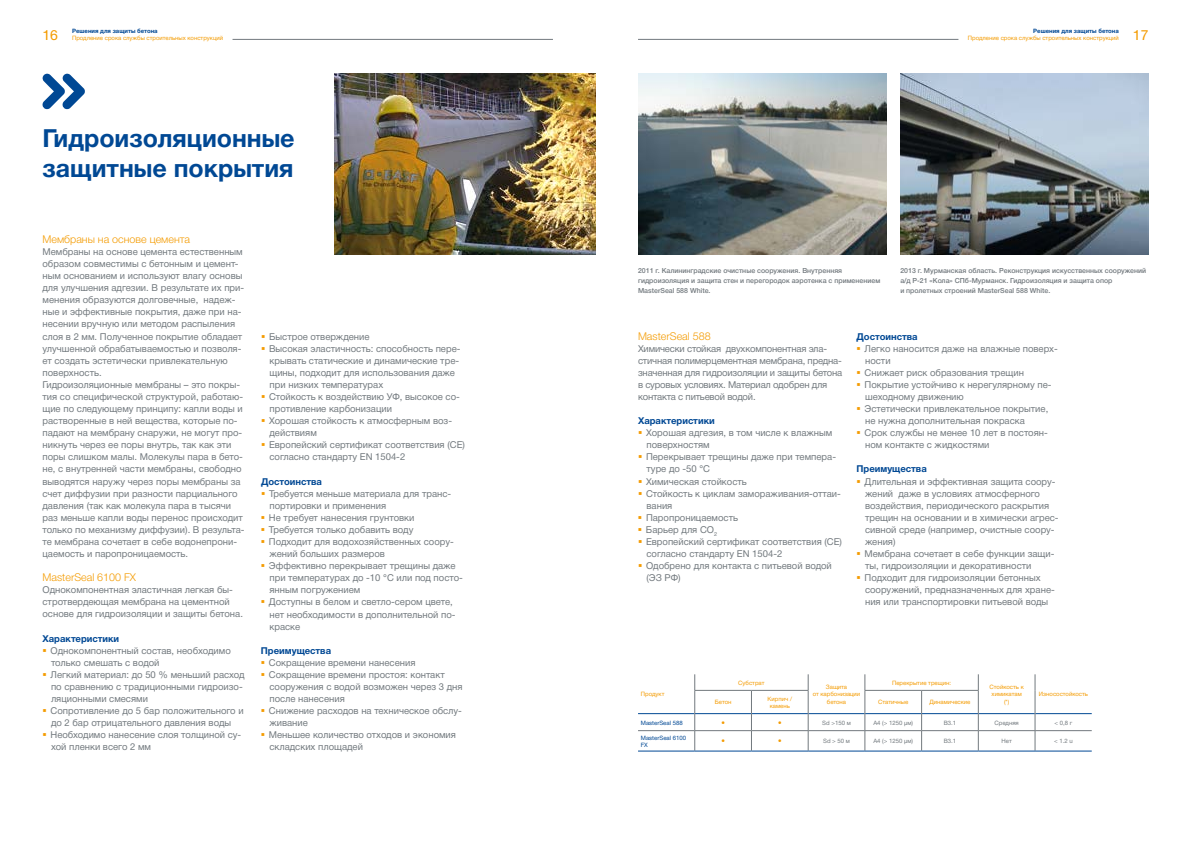
<style>
.page{position:relative;width:1191px;height:842px;background:#fff}
.page>*{position:absolute;margin:0;border:0;box-sizing:border-box;transform-origin:0 0}
.t1{font:25px/30px "Helvetica 7 Bold";color:#004894}
.t2{font:14px "Helvetica 5 Normal";color:#f49b00}
.t3{font:10.8px "Helvetica 4 Light";color:#f49b00}
.t4{font:9.5px/12.1px "Helvetica 5 Normal";color:#72797e}
.t5{font:9.5px/12.1px "Helvetica 5 Normal";letter-spacing:-.02em;color:#72797e}
.t6{font:9.5px "Helvetica 7 Bold";color:#004894}
.t7{font:9px "Wingdings";color:#f49b00}
.t8{font:7px/10px "Helvetica 6 Medium";color:#72797e}
.t9{font:6px/7.2px "Helvetica 5 Normal";color:#f49b00;text-align:center}
.t10{font:6px "Helvetica 5 Normal";color:#72797e}
.t11{font:6px "Helvetica 7 Bold";color:#004894}
.t12{font:6px/7.2px "Helvetica 5 Normal";color:#004894}
</style>
<div class="page">
<hr style="left:232px;top:39px;width:321px;height:1px;background:#72797e">
<hr style="left:638px;top:39px;width:320px;height:1px;background:#72797e">
<svg style="left:42px;top:74px;width:43px;height:35px"></svg>
<img style="left:334px;top:74px;width:261px;height:181px">
<img style="left:638px;top:74px;width:248px;height:181px">
<img style="left:900px;top:74px;width:248px;height:181px">
<hr style="left:638px;top:713px;width:56px;height:1px;background:#004894">
<hr style="left:695px;top:713px;width:56px;height:1px;background:#004894">
<hr style="left:751px;top:713px;width:57px;height:1px;background:#004894">
<hr style="left:808px;top:713px;width:56px;height:1px;background:#004894">
<hr style="left:865px;top:713px;width:56px;height:1px;background:#004894">
<hr style="left:922px;top:713px;width:56px;height:1px;background:#004894">
<hr style="left:978px;top:713px;width:56px;height:1px;background:#004894">
<hr style="left:1035px;top:713px;width:56px;height:1px;background:#004894">
<hr style="left:638px;top:730px;width:57px;height:1px;background:#72797e">
<hr style="left:694px;top:730px;width:57px;height:1px;background:#72797e">
<svg style="left:694px;top:674px;width:1px;height:76px"></svg>
<hr style="left:751px;top:730px;width:57px;height:1px;background:#72797e">
<svg style="left:751px;top:691px;width:1px;height:59px"></svg>
<hr style="left:808px;top:730px;width:57px;height:1px;background:#72797e">
<svg style="left:808px;top:674px;width:1px;height:76px"></svg>
<hr style="left:865px;top:730px;width:56px;height:1px;background:#72797e">
<svg style="left:864px;top:674px;width:1px;height:76px"></svg>
<hr style="left:921px;top:730px;width:57px;height:1px;background:#72797e">
<svg style="left:921px;top:691px;width:1px;height:59px"></svg>
<hr style="left:978px;top:730px;width:57px;height:1px;background:#72797e">
<svg style="left:978px;top:674px;width:1px;height:76px"></svg>
<hr style="left:1035px;top:730px;width:56px;height:1px;background:#72797e">
<svg style="left:1034px;top:674px;width:1px;height:76px"></svg>
<hr style="left:864px;top:690px;width:57px;height:1px;background:#72797e">
<hr style="left:921px;top:690px;width:57px;height:1px;background:#72797e">
<hr style="left:694px;top:690px;width:57px;height:1px;background:#72797e">
<hr style="left:751px;top:690px;width:57px;height:1px;background:#72797e">
<hr style="left:638px;top:750px;width:57px;height:1px;background:#004894">
<hr style="left:694px;top:750px;width:57px;height:1px;background:#004894">
<hr style="left:751px;top:750px;width:57px;height:1px;background:#004894">
<hr style="left:808px;top:750px;width:57px;height:1px;background:#004894">
<hr style="left:865px;top:750px;width:56px;height:1px;background:#004894">
<hr style="left:921px;top:750px;width:57px;height:1px;background:#004894">
<hr style="left:978px;top:750px;width:57px;height:1px;background:#004894">
<hr style="left:1035px;top:750px;width:56px;height:1px;background:#004894">
<p class="t11" style="left:72px;top:27px;width:87px">Решения для защиты бетона</p>
<p class="t9" style="left:72px;top:34px;width:152px">Продление срока службы строительных конструкций</p>
<p class="t11" style="left:1033px;top:27px;width:87px">Решения для защиты бетона</p>
<p class="t9" style="left:968px;top:34px;width:152px">Продление срока службы строительных конструкций</p>
<h2 class="t2" style="left:43px;top:27px;width:17px">16</h2>
<h2 class="t2" style="left:1132px;top:27px;width:17px">17</h2>
<h1 class="t1" style="left:43px;top:123px;width:254px">Гидроизоляционные защитные покрытия</h1>
<p class="t3" style="left:43px;top:233px;width:149px">Мембраны на основе цемента</p>
<p class="t4" style="left:43px;top:246px;width:204px">Мембраны на основе цемента естественным образом совместимы с бетонным и цемент&shy;ным основанием и используют влагу основы для улучшения адгезии. В результате их при&shy;менения образуются долговечные, надеж&shy;ные и эффективные покрытия, даже при на&shy;несении вручную или методом распыления слоя в 2 мм. Полученное покрытие обладает улучшенной обрабатываемостью и позволя&shy;ет создать эстетически привлекательную поверхность.<br>Гидроизоляционные мембраны – это покры&shy;тия со специфической структурой, работаю&shy;щие по следующему принципу: капли воды и растворенные в ней вещества, которые по&shy;падают на мембрану снаружи, не могут про&shy;никнуть через ее поры внутрь, так как эти поры слишком малы. Молекулы пара в бето&shy;не, с внутренней части мембраны, свободно выводятся наружу через поры мембраны за счет диффузии при разности парциального давления (так как молекула пара в тысячи раз меньше капли воды перенос происходит только по механизму диффузии). В результа&shy;те мембрана сочетает в себе водонепрони&shy;цаемость и паропроницаемость.</p>
<p class="t3" style="left:43px;top:571px;width:95px">MasterSeal 6100 FX</p>
<p class="t4" style="left:43px;top:584px;width:202px">Однокомпонентная эластичная легкая бы&shy;стротвердеющая мембрана на цементной основе для гидроизоляции и защиты бетона.</p>
<p class="t6" style="left:43px;top:633px;width:78px">Характеристики</p>
<p class="t4" style="left:50px;top:644px;width:196px">Однокомпонентный состав, необходимо только смешать с водой<br>Легкий материал: до 50 % меньший расход по сравнению с традиционными гидроизо&shy;ляционными смесями<br>Сопротивление до 5 бар положительного и до 2 бар отрицательного давления воды Необходимо нанесение слоя толщиной су&shy;хой пленки всего 2 мм</p>
<p class="t4" style="left:269px;top:330px;width:197px">Быстрое отверждение<br>Высокая эластичность: способность пере&shy;крывать статические и динамические тре&shy;щины, подходит для использования даже при низких температурах<br>Стойкость к воздействию УФ, высокое со&shy;противление карбонизации<br>Хорошая стойкость к атмосферным воз&shy;действиям<br>Европейский сертификат соответствия (CE) согласно стандарту EN 1504-2</p>
<p class="t6" style="left:261px;top:476px;width:63px">Достоинства</p>
<p class="t4" style="left:269px;top:487px;width:195px">Требуется меньше материала для транс&shy;портировки и применения<br>Не требует нанесения грунтовки<br>Требуется только добавить воду<br>Подходит для водохозяйственных соору&shy;жений больших размеров<br>Эффективно перекрывает трещины даже при температурах до -10 °C или под посто&shy;янным погружением<br>Доступны в белом и светло-сером цвете, нет необходимости в дополнительной по&shy;краске</p>
<p class="t6" style="left:261px;top:645px;width:72px">Преимущества</p>
<p class="t4" style="left:269px;top:656px;width:195px">Сокращение времени нанесения<br>Сокращение времени простоя: контакт сооружения с водой возможен через 3 дня после нанесения<br>Снижение расходов на техническое обслу&shy;живание<br>Меньшее количество отходов и экономия складских площадей</p>
<p class="t8" style="left:638px;top:265px;width:244px">2011 г. Калининградские очистные сооружения. Внутренняя гидроизоляция и защита стен и перегородок аэротенка с применением<br>MasterSeal 588 White.</p>
<p class="t8" style="left:900px;top:265px;width:247px">2013 г. Мурманская область. Реконструкция искусственных сооружений а/д Р-21 «Кола» СПб-Мурманск. Гидроизоляция и защита опор<br>и пролетных строений MasterSeal 588 White.</p>
<p class="t3" style="left:638px;top:330px;width:74px">MasterSeal 588</p>
<p class="t5" style="left:638px;top:342px;width:206px">Химически стойкая двухкомпонентная эла&shy;стичная полимерцементная мембрана, предна&shy;значенная для гидроизоляции и защиты бетона в суровых условиях. Материал одобрен для контакта с питьевой водой.</p>
<p class="t6" style="left:638px;top:415px;width:78px">Характеристики</p>
<p class="t4" style="left:646px;top:427px;width:197px">Хорошая адгезия, в том числе к влажным поверхностям<br>Перекрывает трещины даже при темпера&shy;туре до -50 °C<br>Химическая стойкость<br>Стойкость к циклам замораживания-оттаи&shy;вания<br>Паропроницаемость<br>Барьер для CO<sub>2<br></sub>Европейский сертификат соответствия (CE) согласно стандарту EN 1504-2<br>Одобрено для контакта с питьевой водой (ЭЗ РФ)</p>
<p class="t6" style="left:856px;top:331px;width:63px">Достоинства</p>
<p class="t4" style="left:864px;top:342px;width:195px">Легко наносится даже на влажные поверх&shy;ности<br>Снижает риск образования трещин<br>Покрытие устойчиво к нерегулярному пе&shy;шеходному движению<br>Эстетически привлекательное покрытие, не нужна дополнительная покраска<br>Срок службы не менее 10 лет в постоян&shy;ном контакте с жидкостями</p>
<p class="t6" style="left:856px;top:464px;width:72px">Преимущества</p>
<p class="t4" style="left:864px;top:475px;width:196px">Длительная и эффективная защита соору&shy;жений даже в условиях атмосферного воздействия, периодического раскрытия трещин на основании и в химически агрес&shy;сивной среде (например, очистные соору&shy;жения)<br>Мембрана сочетает в себе функции защи&shy;ты, гидроизоляции и декоративности Подходит для гидроизоляции бетонных сооружений, предназначенных для хране&shy;ния или транспортировки питьевой воды</p>
<p class="t9" style="left:641px;top:691px;width:25px">Продукт</p>
<p class="t9" style="left:738px;top:679px;width:28px">Субстрат</p>
<p class="t9" style="left:892px;top:679px;width:61px">Перекрытие трещин:</p>
<p class="t9" style="left:812px;top:683px;width:49px">Защита<br>от карбонизации бетона</p>
<p class="t9" style="left:715px;top:699px;width:18px">Бетон</p>
<p class="t9" style="left:767px;top:695px;width:26px">Кирпич / камень</p>
<p class="t9" style="left:878px;top:699px;width:32px">Статичные</p>
<p class="t9" style="left:929px;top:699px;width:42px">Динамические</p>
<p class="t9" style="left:989px;top:683px;width:36px">Стойкость к химикатам (*)</p>
<p class="t9" style="left:1039px;top:691px;width:51px">Износостойкость</p>
<p class="t12" style="left:641px;top:719px;width:43px">MasterSeal 588</p>
<p class="t7" style="left:721px;top:717px;width:6px">•</p>
<p class="t7" style="left:777px;top:717px;width:6px">•</p>
<p class="t10" style="left:822px;top:719px;width:30px">Sd &gt;150 м</p>
<p class="t10" style="left:873px;top:719px;width:41px">A4 (&gt; 1250 μм)</p>
<p class="t10" style="left:943px;top:719px;width:14px">B3.1</p>
<p class="t10" style="left:994px;top:719px;width:26px">Средняя</p>
<p class="t10" style="left:1054px;top:719px;width:19px">&lt; 0,8 г</p>
<p class="t12" style="left:641px;top:734px;width:47px">MasterSeal 6100<br>FX</p>
<p class="t7" style="left:721px;top:736px;width:6px">•</p>
<p class="t7" style="left:777px;top:736px;width:6px">•</p>
<p class="t10" style="left:823px;top:738px;width:28px">Sd &gt; 50 м</p>
<p class="t10" style="left:873px;top:738px;width:41px">A4 (&gt; 1250 μм)</p>
<p class="t10" style="left:943px;top:738px;width:14px">B3.1</p>
<p class="t10" style="left:1001px;top:738px;width:12px">Нет</p>
<p class="t10" style="left:1054px;top:738px;width:20px">&lt; 1.2 u</p>
</div>
